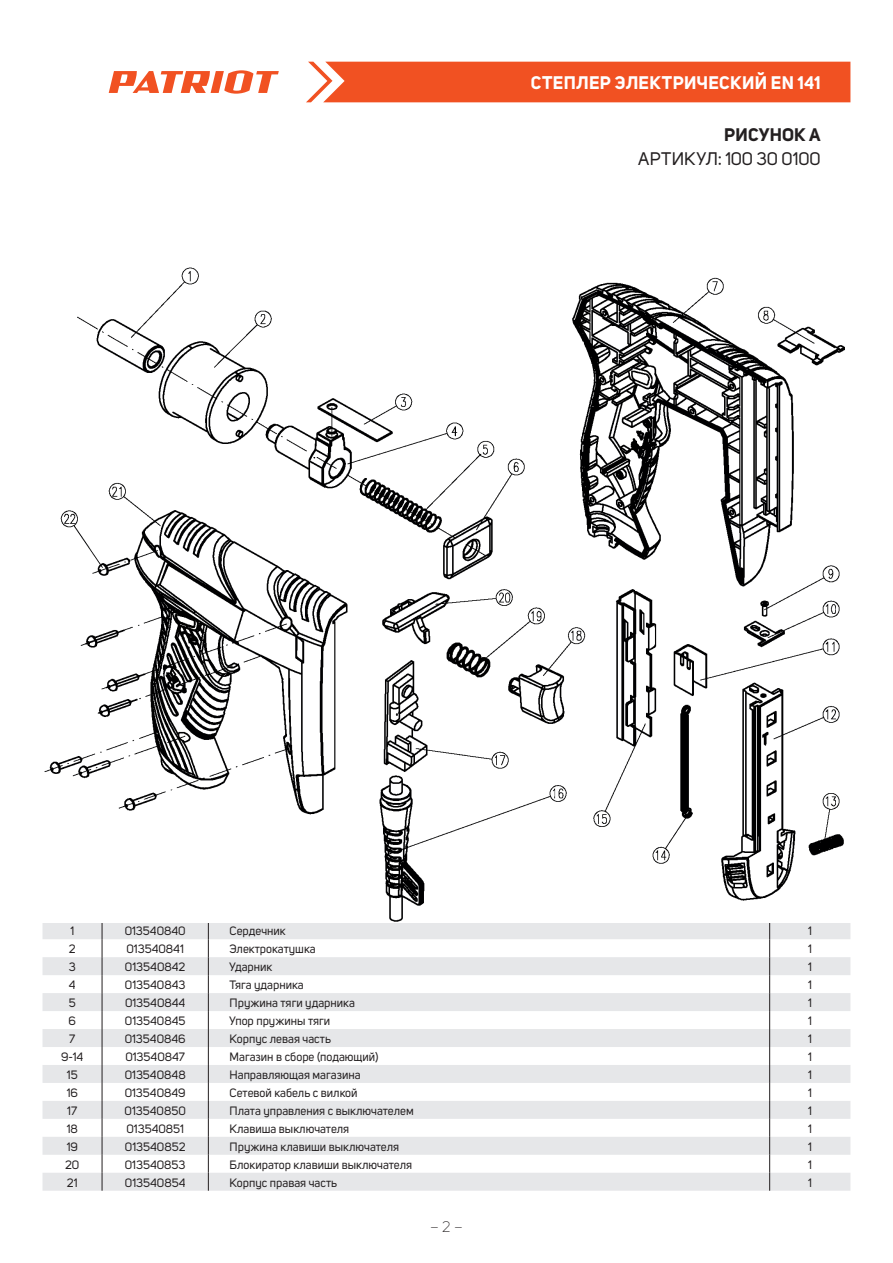
<style>
.page{position:relative;width:893px;height:1263px;background:#fff}
.page>*{position:absolute;margin:0;border:0;box-sizing:border-box;transform-origin:0 0}
.t1{font:700 18px "Uni Sans";letter-spacing:.015em;color:#fff}
.t2{font:18px "Uni Sans";letter-spacing:-.005em;color:#231f20}
.t3{font:700 18px "Uni Sans";letter-spacing:.01em;color:#231f20}
.t4{font:300 15px "Uni Sans";color:#231f20}
.t5{font:12px "Uni Sans";color:#231f20}
</style>
<div class="page">
<div style="left:306px;top:62px;width:544px;height:40px;background:#f15122"></div>
<svg style="left:109px;top:70px;width:170px;height:24px"></svg>
<svg style="left:43px;top:923px;width:807px;height:268px;fill:#e6e7e9"></svg>
<svg style="left:102px;top:923px;width:1px;height:268px"></svg>
<svg style="left:208px;top:923px;width:1px;height:268px"></svg>
<svg style="left:769px;top:923px;width:1px;height:268px"></svg>
<img style="left:44px;top:267px;width:801px;height:655px">
<h1 class="t1" style="left:531px;top:72px;width:291px">СТЕПЛЕР ЭЛЕКТРИЧЕСКИЙ EN 141</h1>
<h1 class="t3" style="left:724px;top:123px;width:98px">РИСУНОК A</h1>
<h1 class="t2" style="left:638px;top:148px;width:184px">АРТИКУЛ: 100 30 0100</h1>
<p class="t5" style="left:70px;top:924px;width:5px">1</p>
<p class="t5" style="left:125px;top:924px;width:63px">013540840</p>
<p class="t5" style="left:230px;top:924px;width:58px">Сердечник</p>
<p class="t5" style="left:808px;top:924px;width:5px">1</p>
<p class="t5" style="left:69px;top:942px;width:8px">2</p>
<p class="t5" style="left:126px;top:942px;width:59px">013540841</p>
<p class="t5" style="left:230px;top:942px;width:88px">Электрокатушка</p>
<p class="t5" style="left:808px;top:942px;width:5px">1</p>
<p class="t5" style="left:69px;top:960px;width:8px">3</p>
<p class="t5" style="left:125px;top:960px;width:62px">013540842</p>
<p class="t5" style="left:230px;top:960px;width:44px">Ударник</p>
<p class="t5" style="left:808px;top:960px;width:5px">1</p>
<p class="t5" style="left:69px;top:978px;width:8px">4</p>
<p class="t5" style="left:125px;top:978px;width:62px">013540843</p>
<p class="t5" style="left:230px;top:978px;width:76px">Тяга ударника</p>
<p class="t5" style="left:808px;top:978px;width:5px">1</p>
<p class="t5" style="left:69px;top:996px;width:8px">5</p>
<p class="t5" style="left:125px;top:996px;width:62px">013540844</p>
<p class="t5" style="left:230px;top:996px;width:127px">Пружина тяги ударника</p>
<p class="t5" style="left:808px;top:996px;width:5px">1</p>
<p class="t5" style="left:69px;top:1014px;width:9px">6</p>
<p class="t5" style="left:125px;top:1014px;width:62px">013540845</p>
<p class="t5" style="left:230px;top:1014px;width:102px">Упор пружины тяги</p>
<p class="t5" style="left:808px;top:1014px;width:5px">1</p>
<p class="t5" style="left:69px;top:1032px;width:8px">7</p>
<p class="t5" style="left:125px;top:1032px;width:62px">013540846</p>
<p class="t5" style="left:230px;top:1032px;width:103px">Корпус левая часть</p>
<p class="t5" style="left:808px;top:1032px;width:5px">1</p>
<p class="t5" style="left:61px;top:1049px;width:24px">9-14</p>
<p class="t5" style="left:125px;top:1049px;width:61px">013540847</p>
<p class="t5" style="left:230px;top:1049px;width:150px">Магазин в сборе (подающий)</p>
<p class="t5" style="left:808px;top:1049px;width:5px">1</p>
<p class="t5" style="left:67px;top:1067px;width:12px">15</p>
<p class="t5" style="left:125px;top:1067px;width:62px">013540848</p>
<p class="t5" style="left:230px;top:1067px;width:132px">Направляющая магазина</p>
<p class="t5" style="left:808px;top:1067px;width:5px">1</p>
<p class="t5" style="left:67px;top:1085px;width:13px">16</p>
<p class="t5" style="left:125px;top:1085px;width:62px">013540849</p>
<p class="t5" style="left:230px;top:1085px;width:129px">Сетевой кабель с вилкой</p>
<p class="t5" style="left:808px;top:1085px;width:5px">1</p>
<p class="t5" style="left:67px;top:1103px;width:11px">17</p>
<p class="t5" style="left:125px;top:1103px;width:63px">013540850</p>
<p class="t5" style="left:230px;top:1103px;width:186px">Плата управления с выключателем</p>
<p class="t5" style="left:808px;top:1103px;width:5px">1</p>
<p class="t5" style="left:67px;top:1121px;width:13px">18</p>
<p class="t5" style="left:126px;top:1121px;width:59px">013540851</p>
<p class="t5" style="left:230px;top:1121px;width:121px">Клавиша выключателя</p>
<p class="t5" style="left:808px;top:1121px;width:5px">1</p>
<p class="t5" style="left:67px;top:1139px;width:13px">19</p>
<p class="t5" style="left:125px;top:1139px;width:62px">013540852</p>
<p class="t5" style="left:230px;top:1139px;width:171px">Пружина клавиши выключателя</p>
<p class="t5" style="left:808px;top:1139px;width:5px">1</p>
<p class="t5" style="left:65px;top:1157px;width:16px">20</p>
<p class="t5" style="left:125px;top:1157px;width:62px">013540853</p>
<p class="t5" style="left:230px;top:1157px;width:184px">Блокиратор клавиши выключателя</p>
<p class="t5" style="left:808px;top:1157px;width:5px">1</p>
<p class="t5" style="left:67px;top:1175px;width:12px">21</p>
<p class="t5" style="left:125px;top:1175px;width:62px">013540854</p>
<p class="t5" style="left:230px;top:1175px;width:109px">Корпус правая часть</p>
<p class="t5" style="left:808px;top:1175px;width:5px">1</p>
<p class="t4" style="left:430px;top:1218px;width:34px">– 2 –</p>
</div>
